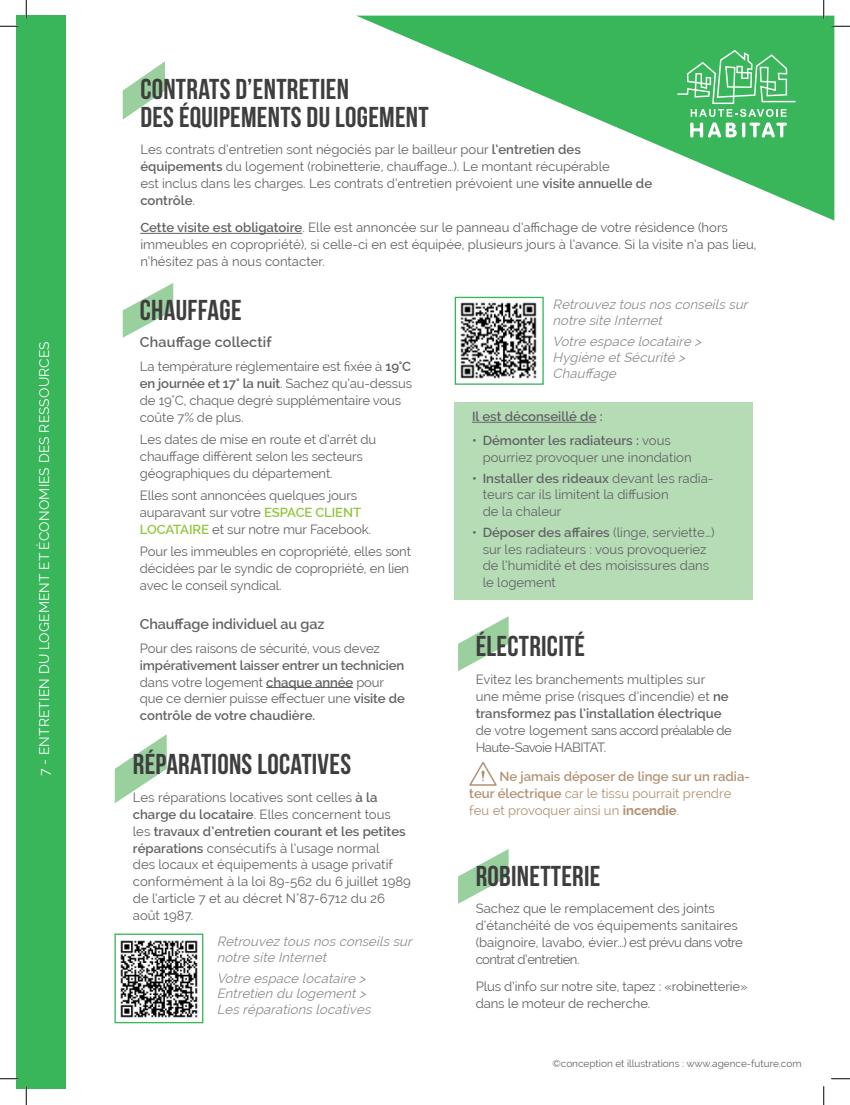
<style>
.page{position:relative;width:850px;height:1105px;background:#fff}
.page>*{position:absolute;margin:0;border:0;box-sizing:border-box;transform-origin:0 0}
.sous-titre2{font:28.75px "Bebas Neue";letter-spacing:.01em;color:#3e3e3f}
.sous-titre2-2{font:600 14.38px "Raleway";letter-spacing:-.01em;color:#636366}
.sous-titre2-3{font:600 14.38px "Raleway";letter-spacing:.01em;color:#636366}
.LABEUR_2{font:13.75px "Raleway";letter-spacing:.01em;color:#fff}
.sous-titre2-4{font:13.12px/16.9px "Raleway";color:#636366}
.sous-titre2-5{font:italic 13.12px/15.8px "Raleway";color:#8a8c8f}
.t1{font:600 13.12px/16.9px "Raleway";color:#b49274}
.sous-titre2-6{font:600 13.12px "Raleway";color:#636366}
.LABEUR_2-2{font:10px "Raleway";color:#636366}
.s1{font-weight:600}
.s2{font-weight:600;color:#92c73d}
.s3{font-weight:400}
.s4{font-weight:700}
</style>
<div class="page">
<svg style="left:123px;top:61px;width:42px;height:59px"></svg>
<svg style="left:357px;top:16px;width:477px;height:205px"></svg>
<div style="left:16px;top:16px;width:49px;height:1073px;background:#39b55a"></div>
<svg style="left:677px;top:50px;width:118px;height:88px"></svg>
<svg style="left:123px;top:283px;width:50px;height:55px"></svg>
<svg style="left:458px;top:616px;width:51px;height:55px"></svg>
<svg style="left:115px;top:734px;width:52px;height:69px"></svg>
<img style="left:460px;top:302px;width:77px;height:77px">
<div style="left:455px;top:297px;width:89px;height:88px;border:1px solid #39b55a"></div>
<img style="left:120px;top:940px;width:78px;height:78px">
<div style="left:114px;top:933px;width:89px;height:90px;border:1px solid #39b55a"></div>
<svg style="left:458px;top:849px;width:51px;height:55px"></svg>
<svg style="left:469px;top:762px;width:28px;height:24px"></svg>
<hr style="left:140px;top:233px;width:162px;height:1px;background:#636366">
<hr style="left:266px;top:687px;width:87px;height:1px;background:#636366">
<div style="left:455px;top:402px;width:298px;height:197px;background:#b6dcb6"></div>
<hr style="left:472px;top:422px;width:124px;height:1px;background:#636366">
<svg style="left:0;top:25px;width:19px;height:2px"></svg>
<svg style="left:831px;top:25px;width:19px;height:2px"></svg>
<svg style="left:0;top:1078px;width:19px;height:1px"></svg>
<svg style="left:831px;top:1078px;width:19px;height:1px"></svg>
<svg style="left:25px;top:0;width:2px;height:19px"></svg>
<svg style="left:25px;top:1086px;width:2px;height:19px"></svg>
<svg style="left:823px;top:0;width:1px;height:19px"></svg>
<svg style="left:823px;top:1086px;width:1px;height:19px"></svg>
<p class="LABEUR_2" style="left:36px;top:776px;width:436px;rotate:-90deg">7 - ENTRETIEN DU LOGEMENT ET ÉCONOMIES DES RESSOURCES</p>
<p class="sous-titre2" style="left:140px;top:74px;width:210px">CONTRATS D’ENTRETIEN</p>
<p class="sous-titre2" style="left:140px;top:101px;width:290px">DES ÉQUIPEMENTS DU LOGEMENT</p>
<p class="sous-titre2-4" style="left:140px;top:141px;width:513px">Les contrats d’entretien sont négociés par le bailleur pour <span class="s1">l’entretien des équipements</span> du logement (robinetterie, chauffage…). Le montant récupérable<br>est inclus dans les charges. Les contrats d’entretien prévoient une <span class="s1">visite annuelle de contrôle</span>.</p>
<p class="sous-titre2-4" style="left:140px;top:219px;width:618px"><span class="s1">Cette visite est obligatoire</span>. Elle est annoncée sur le panneau d’affichage de votre résidence (hors immeubles en copropriété), si celle-ci en est équipée, plusieurs jours à l’avance. Si la visite n’a pas lieu, n’hésitez pas à nous contacter.</p>
<p class="sous-titre2-5" style="left:552px;top:297px;width:200px">Retrouvez tous nos conseils sur notre site Internet</p>
<p class="sous-titre2-5" style="left:552px;top:333px;width:154px">Votre espace locataire &gt;<br>Hygiène etSécurité &gt;<br>Chauffage</p>
<p class="sous-titre2" style="left:140px;top:294px;width:103px">CHAUFFAGE</p>
<p class="sous-titre2-3" style="left:140px;top:334px;width:133px">Chauffage collectif</p>
<p class="sous-titre2-4" style="left:140px;top:358px;width:274px">La température réglementaire est fixée à <span class="s1">19°C en journée et 17° la nuit</span>. Sachez qu’au-dessus de 19°C, chaque degré supplémentaire vous coûte 7% de plus.</p>
<p class="sous-titre2-4" style="left:140px;top:431px;width:238px">Les dates de mise en route et d’arrêt du chauffage diffèrent selon les secteurs géographiques du département.</p>
<p class="sous-titre2-4" style="left:140px;top:487px;width:233px">Elles sont annoncées quelques jours auparavant sur votre <span class="s2">ESPACE CLIENT<br>LOCATAIRE</span> et sur notre mur Facebook.</p>
<p class="sous-titre2-4" style="left:140px;top:543px;width:273px">Pour les immeubles en copropriété, elles sont décidées par le syndic de copropriété, en lien avec le conseil syndical.</p>
<p class="sous-titre2-2" style="left:140px;top:615px;width:186px">Chauffage individuel au gaz</p>
<p class="sous-titre2-4" style="left:140px;top:640px;width:267px">Pour des raisons de sécurité, vous devez <span class="s1">impérativement laisser entrer un technicien </span>dans votre logement <span class="s1">chaque année</span> pour que ce dernier puisse effectuer une <span class="s1">visite de contrôle de votre chaudière.</span></p>
<p class="sous-titre2" style="left:476px;top:631px;width:111px">ÉLECTRICITÉ</p>
<p class="sous-titre2-6" style="left:472px;top:409px;width:132px">Il est déconseillé de :</p>
<p class="sous-titre2-4" style="left:483px;top:432px;width:210px;text-indent:-11px"><span class="s1">• Démonter les radiateurs :</span> vous pourriez provoquer une inondation</p>
<p class="sous-titre2-4" style="left:483px;top:469px;width:232px;text-indent:-11px"><span class="s1">• Installer des rideaux</span> devant les radia&shy;teurs car ils limitent la diffusion<br>de la chaleur</p>
<p class="sous-titre2-4" style="left:483px;top:524px;width:233px;text-indent:-11px"><span class="s1">• Déposer des affaires</span> (linge, serviette…) sur les radiateurs : vous provoqueriez de l’humidité et des moisissures dans le logement</p>
<p class="sous-titre2-4" style="left:476px;top:671px;width:258px">Evitez les branchements multiples sur<br>une même prise (risques d’incendie) et <span class="s1">ne transformez pas l’installation électrique </span>de votre logement sans accord préalable de Haute-Savoie HABITAT.</p>
<p class="sous-titre2" style="left:133px;top:749px;width:220px">RÉPARATIONS LOCATIVES</p>
<p class="sous-titre2-4" style="left:133px;top:789px;width:280px">Les réparations locatives sont celles <span class="s1">à la charge du locataire</span>. Elles concernent tous les <span class="s1">travaux d’entretien courant et les petites réparations</span> consécutifs à l’usage normal<br>des locaux et équipements à usage privatif conformément à la loi 89-562 du 6 juillet 1989 de l’article 7 et au décret N°87-6712 du 26 août 1987.</p>
<p class="t1" style="left:469px;top:768px;width:282px;text-indent:30px">Ne jamais déposer de linge sur un radia&shy;teur électrique <span class="s3">car le tissu pourrait prendre feu et provoquer ainsi un</span> <span class="s4">incendie</span><span class="s3">.</span></p>
<p class="sous-titre2" style="left:476px;top:860px;width:126px">ROBINETTERIE</p>
<p class="sous-titre2-4" style="left:476px;top:900px;width:269px">Sachez que le remplacement des joints d’étanchéité de vos équipements sanitaires (baignoire, lavabo, évier...) est prévu dans votre contrat d’entretien.</p>
<p class="sous-titre2-4" style="left:476px;top:978px;width:273px">Plus d’info sur notre site, tapez : «robinetterie» dans le moteur de recherche.</p>
<p class="sous-titre2-5" style="left:217px;top:933px;width:200px">Retrouvez tous nos conseils sur notre site Internet</p>
<p class="sous-titre2-5" style="left:217px;top:970px;width:159px">Votre espace locataire &gt;<br>Entretien du logement&gt;<br>Les réparations locatives</p>
<p class="LABEUR_2-2" style="left:552px;top:1057px;width:250px">©conception et illustrations : www.agence-future.com</p>
</div>
